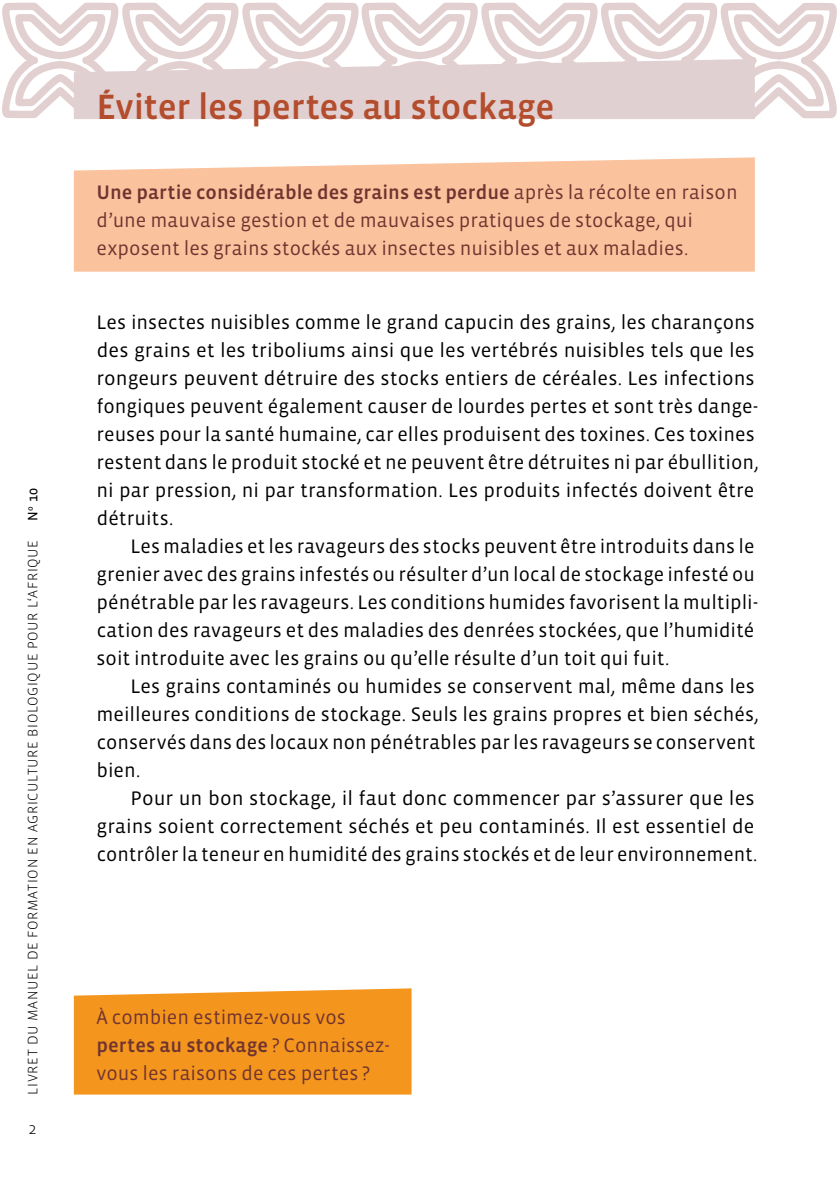
<style>
.page{position:relative;width:840px;height:1191px;background:#fff}
.page>*{position:absolute;margin:0;border:0;box-sizing:border-box;transform-origin:0 0}
.t1{font:500 36px "Vista Sans OT";letter-spacing:-.005em;color:#b34d2e}
.t2{font:20px/28px "Vista Sans OT";letter-spacing:.005em;color:#000}
.t3{font:20px/28px "Vista Sans OT";letter-spacing:.005em;color:#703430}
.t4{font:300 16px "Vista Sans OT";color:#000}
.t5{font:300 14px "Vista Sans OT";letter-spacing:.05em;color:#000}
.t6{font:14px "Vista Sans OT";color:#000}
.s1{font-weight:500}
</style>
<div class="page">
<svg style="left:721px;top:3px;width:113px;height:112px"></svg>
<svg style="left:602px;top:3px;width:113px;height:56px"></svg>
<svg style="left:482px;top:3px;width:113px;height:56px"></svg>
<svg style="left:363px;top:3px;width:113px;height:56px"></svg>
<svg style="left:243px;top:3px;width:114px;height:56px"></svg>
<svg style="left:124px;top:3px;width:113px;height:56px"></svg>
<svg style="left:4px;top:3px;width:113px;height:111px"></svg>
<svg style="left:74px;top:59px;width:680px;height:60px;background:#e2d3d4"></svg>
<svg style="left:74px;top:157px;width:680px;height:115px;background:#fac5a3"></svg>
<div style="left:74px;top:988px;width:337px;height:106px;background:#f4951d"></div>
<p class="t6" style="left:26px;top:521px;width:35px;rotate:-90deg">N<sup>o</sup> 10</p>
<p class="t5" style="left:26px;top:1094px;width:556px;rotate:-90deg">LIVRET DU MANUEL DE FORMATION EN AGRICULTURE BIOLOGIQUE POUR L‘AFRIQUE</p>
<p class="t4" style="left:28px;top:1120px;width:9px">2</p>
<h1 class="t1" style="left:96px;top:88px;width:459px">Éviter les pertes au stockage</h1>
<p class="t3" style="left:96px;top:179px;width:642px"><span class="s1">Une partie considérable des grains est perdue</span> après la récolte en raison d’une mauvaise gestion et de mauvaises pratiques de stockage, qui exposent les grains stockés aux insectes nuisibles et aux maladies.</p>
<p class="t2" style="left:96px;top:308px;width:663px">Les insectes nuisibles comme le grand capucin des grains, les charançons des grains et les triboliums ainsi que les vertébrés nuisibles tels que les rongeurs peuvent détruire des stocks entiers de céréales. Les infections fongiques peuvent également causer de lourdes pertes et sont très dange&shy;reuses pour la santé humaine, car elles produisent des toxines. Ces toxines restent dans le produit stocké et ne peuvent être détruites ni par ébullition, ni par pression, ni par transformation. Les produits infectés doivent être détruits.</p>
<p class="t2" style="left:96px;top:532px;width:663px;text-indent:34px">Les maladies et les ravageurs des stocks peuvent être introduits dans le grenier avec des grains infestés ou résulter d’un local de stockage infesté ou pénétrable par les ravageurs. Les conditions humides favorisent la multipli&shy;cation des ravageurs et des maladies des denrées stockées, que l’humidité soit introduite avec les grains ou qu’elle résulte d’un toit qui fuit.</p>
<p class="t2" style="left:96px;top:672px;width:663px;text-indent:34px">Les grains contaminés ou humides se conservent mal, même dans les meilleures conditions de stockage. Seuls les grains propres et bien séchés, conservés dans des locaux non pénétrables par les ravageurs se conservent bien.</p>
<p class="t2" style="left:96px;top:784px;width:662px;text-indent:34px">Pour un bon stockage, il faut donc commencer par s’assurer que les grains soient correctement séchés et peu contaminés. Il est essentiel de contrôler la teneur en humidité des grains stockés et de leur environnement.</p>
<p class="t3" style="left:96px;top:1004px;width:294px">À combien estimez-vous vos <span class="s1">pertes au stockage</span> ? Connaissez&shy;vous les raisons de ces pertes ?</p>
</div>
